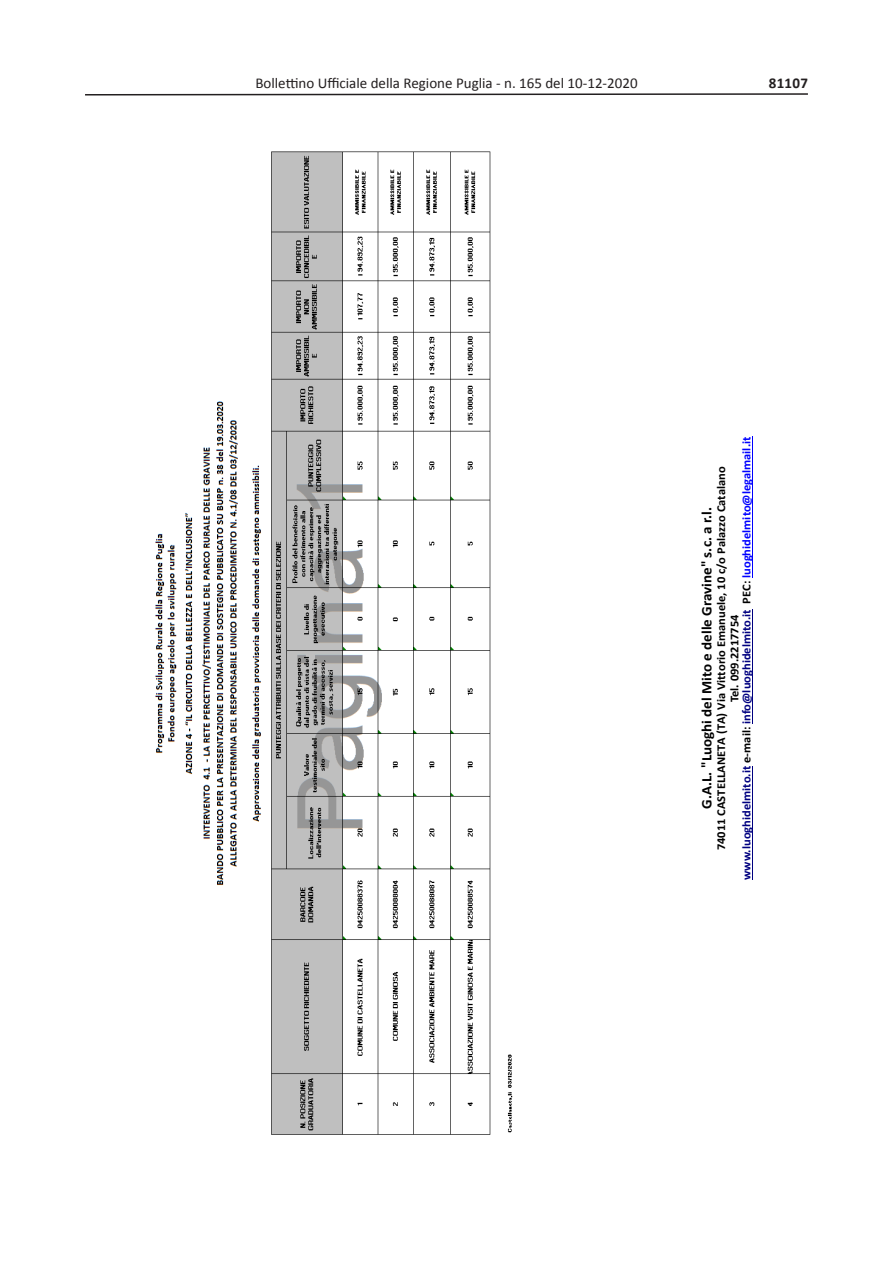
<style>
.page{position:relative;width:893px;height:1263px;background:#fff}
.page>*{position:absolute;margin:0;border:0;box-sizing:border-box;transform-origin:0 0}
.t1{font:15px "Calibri";color:#231f20}
.t2{font:700 15px "Calibri";letter-spacing:.015em;color:#231f20}
.t3{font:700 14.55px "Calibri";letter-spacing:-.005em;color:#000}
.t4{font:700 12.15px/12.6px "Calibri";color:#000;text-align:center}
.s1{color:#000080}
.s2{color:#00f}
</style>
<div class="page">
<svg style="left:85px;top:93px;width:723px;height:3px"></svg>
<hr style="left:752px;top:766px;width:1px;height:114px;background:#000080">
<hr style="left:752px;top:609px;width:1px;height:115px;background:#000080">
<hr style="left:752px;top:436px;width:1px;height:142px;background:#00f">
<img style="left:155px;top:151px;width:358px;height:984px">
<p class="t1" style="left:255px;top:74px;width:384px">Bollettino Ufficiale della Regione Puglia - n. 165 del 10-12-2020</p>
<p class="t2" style="left:769px;top:72px;width:41px">81107</p>
<p class="t4" style="left:714px;top:880px;width:445px;rotate:-90deg">74011 CASTELLANETA (TA) Via Vittorio Emanuele, 10 c/o Palazzo Catalano<br>Tel. 099.2217754<br><span class="s1">www.luoghidelmito.it</span> e-mail: <span class="s1">info@luoghidelmito.it</span> PEC: <span class="s2">luoghidelmito@legalmail.it</span></p>
<p class="t3" style="left:696px;top:809px;width:303px;rotate:-90deg">G.A.L. "Luoghi del Mito e delle Gravine" s.c. a r.l.</p>
</div>
